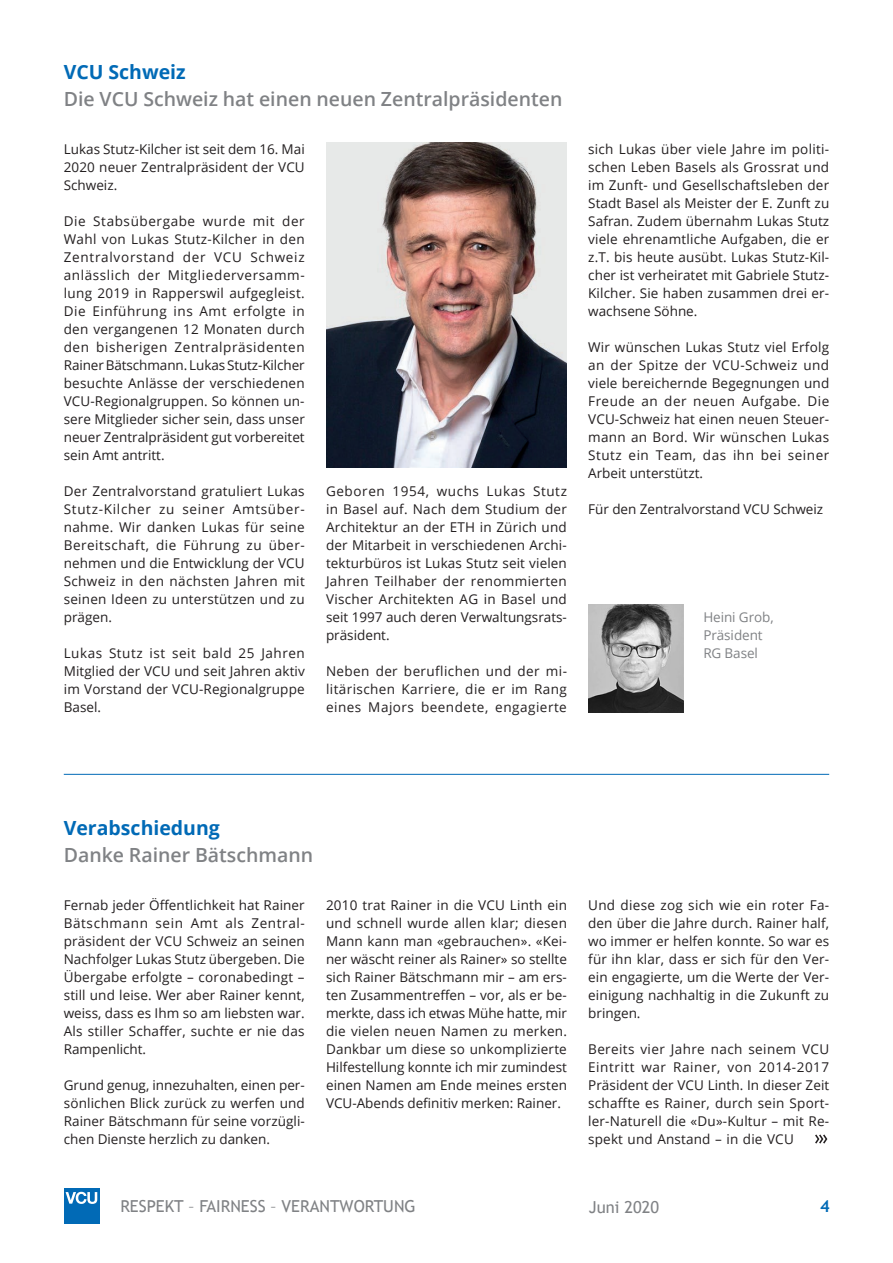
<style>
.page{position:relative;width:893px;height:1263px;background:#fff}
.page>*{position:absolute;margin:0;border:0;box-sizing:border-box;transform-origin:0 0}
.t1{font:600 19.5px "Open Sans";color:#808285}
.t2{font:700 19.5px "Open Sans";color:#016ab6}
.t3{font:16.5px "Trebuchet MS";color:#808285}
.t4{font:700 16.5px "Trebuchet MS";color:#016ab6}
.t5{font:13.5px/18px "Open Sans";letter-spacing:.005em;color:#231f20;text-align:justify}
.t6{font:13.5px/18px "Open Sans";letter-spacing:-.005em;color:#808285}
</style>
<div class="page">
<div style="left:64px;top:1188px;width:35px;height:36px;background:#016ab6"></div>
<svg style="left:66px;top:1192px;width:31px;height:12px"></svg>
<img style="left:326px;top:142px;width:241px;height:326px">
<img style="left:588px;top:604px;width:95px;height:108px">
<hr style="left:64px;top:774px;width:765px;height:1px;background:#016ab6">
<svg style="left:815px;top:1134px;width:12px;height:9px"></svg>
<h1 class="t2" style="left:64px;top:58px;width:123px">VCU Schweiz</h1>
<h1 class="t1" style="left:64px;top:85px;width:500px">Die VCU Schweiz hat einen neuen Zentralpräsidenten</h1>
<p class="t5" style="left:64px;top:140px;width:243px">Lukas Stutz-Kilcher ist seit dem 16. Mai 2020 neuer Zentralpräsident der VCU Schweiz.</p>
<p class="t5" style="left:64px;top:212px;width:243px">Die Stabsübergabe wurde mit der Wahl von Lukas Stutz-Kilcher in den Zentralvorstand der VCU Schweiz anlässlich der Mitgliederversamm&shy;lung 2019 in Rapperswil aufgegleist.<br>Die Einführung ins Amt erfolgte in den vergangenen 12 Monaten durch den bisherigen Zentralpräsidenten Rainer Bätschmann. Lukas Stutz-Kilcher besuchte Anlässe der verschiedenen VCU-Regionalgruppen. So können un&shy;sere Mitglieder sicher sein, dass unser neuer Zentralpräsident gut vorbereitet sein Amt antritt.</p>
<p class="t5" style="left:64px;top:482px;width:243px">Der Zentralvorstand gratuliert Lukas Stutz-Kilcher zu seiner Amtsüber&shy;nahme. Wir danken Lukas für seine Bereitschaft, die Führung zu über&shy;nehmen und die Entwicklung der VCU Schweiz in den nächsten Jahren mit seinen Ideen zu unterstützen und zu prägen.</p>
<p class="t5" style="left:64px;top:644px;width:243px">Lukas Stutz ist seit bald 25 Jahren Mitglied der VCU und seit Jahren aktiv im Vorstand der VCU-Regionalgruppe Basel.</p>
<p class="t5" style="left:326px;top:482px;width:242px">Geboren 1954, wuchs Lukas Stutz in Basel auf. Nach dem Studium der Architektur an der ETH in Zürich und der Mitarbeit in verschiedenen Archi&shy;tekturbüros ist Lukas Stutz seit vielen Jahren Teilhaber der renommierten Vischer Architekten AG in Basel und seit 1997 auch deren Verwaltungsrats&shy;präsident.</p>
<p class="t5" style="left:326px;top:662px;width:243px">Neben der beruflichen und der mi&shy;litärischen Karriere, die er im Rang eines Majors beendete, engagierte</p>
<p class="t5" style="left:588px;top:140px;width:243px">sich Lukas über viele Jahre im politi&shy;schen Leben Basels als Grossrat und im Zunft- und Gesellschaftsleben der Stadt Basel als Meister der E. Zunft zu Safran. Zudem übernahm Lukas Stutz viele ehrenamtliche Aufgaben, die er z.T. bis heute ausübt. Lukas Stutz-Kil&shy;cher ist verheiratet mit Gabriele Stutz-Kilcher. Sie haben zusammen drei er&shy;wachsene Söhne.</p>
<p class="t5" style="left:588px;top:337px;width:243px">Wir wünschen Lukas Stutz viel Erfolg an der Spitze der VCU-Schweiz und viele bereichernde Begegnungen und Freude an der neuen Aufgabe. Die VCU-Schweiz hat einen neuen Steuer&shy;mann an Bord. Wir wünschen Lukas Stutz ein Team, das ihn bei seiner Arbeit unterstützt.</p>
<p class="t5" style="left:588px;top:499px;width:237px">Für den Zentralvorstand VCU Schweiz</p>
<p class="t6" style="left:703px;top:608px;width:72px">Heini Grob,<br>Präsident<br>RG Basel</p>
<h1 class="t2" style="left:64px;top:814px;width:158px">Verabschiedung</h1>
<h1 class="t1" style="left:64px;top:841px;width:251px">Danke Rainer Bätschmann</h1>
<p class="t5" style="left:64px;top:895px;width:243px">Fernab jeder Öffentlichkeit hat Rainer Bätschmann sein Amt als Zentral&shy;präsident der VCU Schweiz an seinen Nachfolger Lukas Stutz übergeben. Die Übergabe erfolgte – coronabedingt – still und leise. Wer aber Rainer kennt, weiss, dass es Ihm so am liebsten war.<br>Als stiller Schaffer, suchte er nie das Rampenlicht.</p>
<p class="t5" style="left:64px;top:1075px;width:243px">Grund genug, innezuhalten, einen per&shy;sönlichen Blick zurück zu werfen und Rainer Bätschmann für seine vorzügli&shy;chen Dienste herzlich zu danken.</p>
<p class="t5" style="left:326px;top:895px;width:243px">2010 trat Rainer in die VCU Linth ein und schnell wurde allen klar; diesen Mann kann man «gebrauchen». «Kei&shy;ner wäscht reiner als Rainer» so stellte sich Rainer Bätschmann mir – am ers&shy;ten Zusammentreffen – vor, als er be&shy;merkte, dass ich etwas Mühe hatte, mir die vielen neuen Namen zu merken.<br>Dankbar um diese so unkomplizierte Hilfestellung konnte ich mir zumindest einen Namen am Ende meines ersten VCU-Abends definitiv merken: Rainer.</p>
<p class="t5" style="left:588px;top:896px;width:243px">Und diese zog sich wie ein roter Fa&shy;den über die Jahre durch. Rainer half, wo immer er helfen konnte. So war es für ihn klar, dass er sich für den Ver&shy;ein engagierte, um die Werte der Ver&shy;einigung nachhaltig in die Zukunft zu bringen.</p>
<p class="t5" style="left:588px;top:1039px;width:243px">Bereits vier Jahre nach seinem VCU Eintritt war Rainer, von 2014-2017<br>Präsident der VCU Linth. In dieser Zeit schaffte es Rainer, durch sein Sport&shy;ler-Naturell die «Du»-Kultur – mit Re&shy;spekt und Anstand – in die VCU</p>
<p class="t3" style="left:120px;top:1197px;width:297px">RESPEKT – FAIRNESS – VERANTWORTUNG</p>
<p class="t3" style="left:589px;top:1197px;width:72px">Juni 2020</p>
<p class="t4" style="left:820px;top:1196px;width:11px">4</p>
</div>
